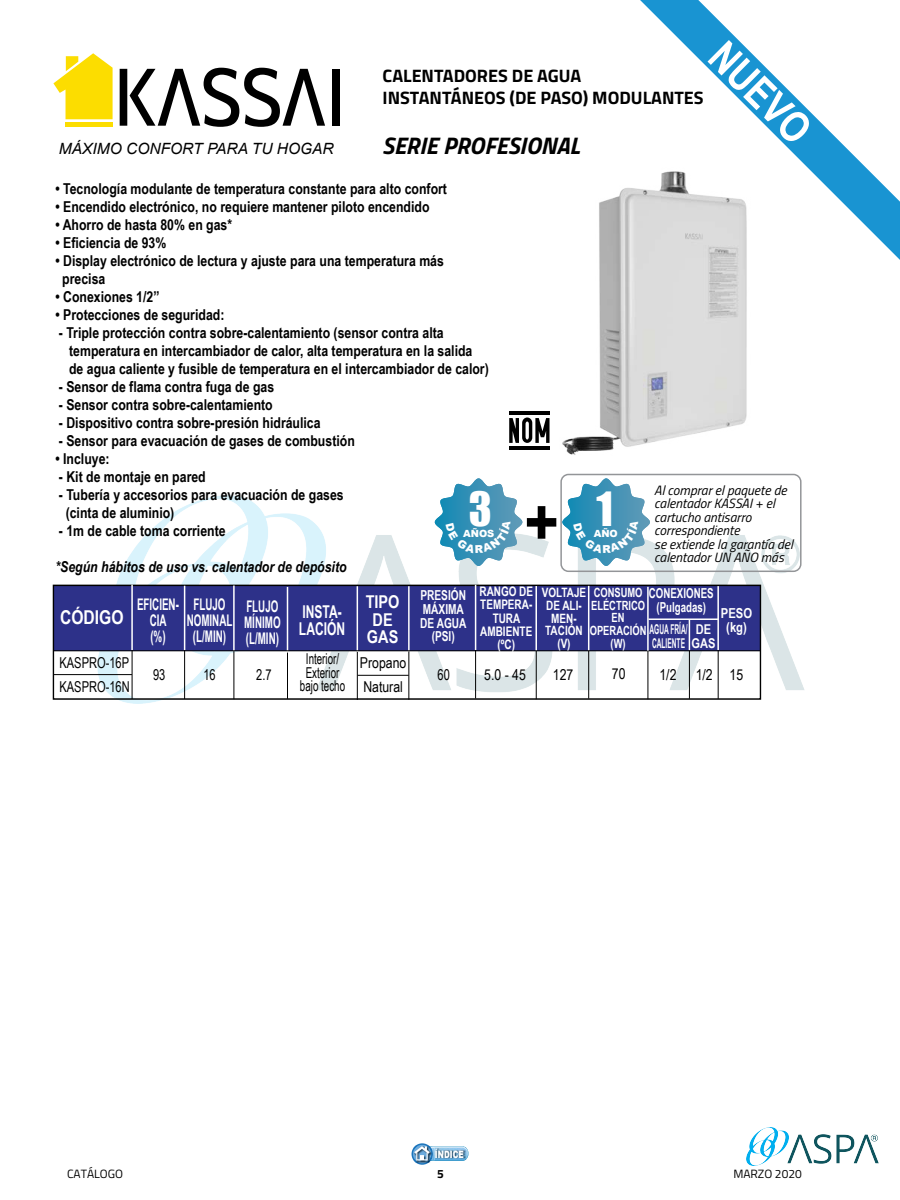
<style>
.page{position:relative;width:900px;height:1200px;background:#fff}
.page>*{position:absolute;margin:0;border:0;box-sizing:border-box;transform-origin:0 0}
.t1{font:700 71.1px "Titillium Web";color:#000;scale:.9 1}
.t2{font:43.35px "Impact";color:#fff}
.t3{font:italic 700 24px "Titillium Web";color:#000}
.t4{font:700 19.05px "Arial Narrow";color:#fff}
.t5{font:700 18px/21.6px "Titillium Web";color:#000}
.t6{font:700 17.7px/17.7px "Arial Narrow";color:#fff;scale:.83 1}
.t7{font:700 17.7px/17.7px "Arial Narrow";color:#fff;text-align:center}
.t8{font:700 16.05px/16px "Arial Narrow";color:#fff;text-align:center;scale:.75 1}
.t9{font:italic 15.6px "Arial";color:#000}
.t10{font:700 15px/18px "Arial Narrow";color:#000}
.t11{font:italic 700 15px "Arial Narrow";color:#000}
.t12{font:15px/23.5px "Arial Narrow";color:#000}
.t13{font:15px/23.5px "Arial Narrow";color:#000;scale:.9 1}
.t14{font:15px/13.5px "Arial Narrow";color:#000;text-align:center;scale:.8 1}
.t15{font:700 13.8px/13.8px "Arial Narrow";color:#fff;text-align:center;scale:.9 1}
.t16{font:700 13.8px/13.8px "Arial Narrow";color:#fff;text-align:center;scale:.86 1}
.t17{font:700 13.8px/13.8px "Arial Narrow";color:#fff;text-align:center}
.t18{font:italic 13.5px/13.5px "Titillium Web";color:#000}
.t19{font:700 13.5px "Arial Narrow";color:#fff;scale:.6 1}
.t20{font:700 13.5px/13.5px "Arial Narrow";color:#fff;text-align:center}
.t21{font:700 13.2px/13.2px "Arial Narrow";color:#fff;text-align:center;scale:.92 1}
.t22{font:700 12.9px/12.9px "Arial Narrow";color:#fff;text-align:center;scale:.94 1}
.t23{font:700 12.75px/12.9px "Arial Narrow";color:#fff;text-align:center;scale:.9 1}
.t24{font:12px "Titillium Web";color:#000}
.t25{font:700 12px "Titillium Web";color:#000}
.t26{font:900 10.05px "Arial";color:#fff;scale:.74 1}
.t27{font:900 9.9px "Arial";color:#fff}
.s1{font-size:13.5px}
</style>
<div class="page">
<img style="left:97px;top:496px;width:707px;height:207px">
<img style="left:746px;top:1127px;width:133px;height:39px">
<svg style="left:412px;top:1143px;width:57px;height:22px"></svg>
<svg style="left:414px;top:1146px;width:54px;height:14px"></svg>
<svg style="left:53px;top:53px;width:60px;height:66px"></svg>
<hr style="left:66px;top:122px;width:47px;height:4px;background:#fcdd00">
<svg style="left:120px;top:68px;width:205px;height:59px"></svg>
<div style="left:332px;top:69px;width:7px;height:57px;background:#000"></div>
<svg style="left:640px;top:0;width:260px;height:260px"></svg>
<svg style="left:708px;top:40px;width:101px;height:101px"></svg>
<img style="left:562px;top:161px;width:201px;height:294px">
<div style="left:53px;top:585px;width:707px;height:66px;background:#2d3189"></div>
<div style="left:53px;top:585px;width:708px;height:115px;border:1px solid #000"></div>
<hr style="left:408px;top:651px;width:1px;height:49px;background:#000">
<hr style="left:408px;top:586px;width:2px;height:65px;background:#fff">
<hr style="left:357px;top:651px;width:1px;height:49px;background:#000">
<hr style="left:357px;top:586px;width:1px;height:66px;background:#fff">
<hr style="left:234px;top:650px;width:1px;height:49px;background:#000">
<hr style="left:233px;top:586px;width:2px;height:65px;background:#fff">
<hr style="left:287px;top:652px;width:1px;height:47px;background:#000">
<hr style="left:287px;top:587px;width:1px;height:66px;background:#fff">
<hr style="left:132px;top:650px;width:1px;height:49px;background:#000">
<hr style="left:131px;top:585px;width:2px;height:65px;background:#fff">
<hr style="left:184px;top:650px;width:1px;height:49px;background:#000">
<hr style="left:184px;top:586px;width:1px;height:64px;background:#fff">
<hr style="left:475px;top:650px;width:1px;height:48px;background:#000">
<hr style="left:536px;top:651px;width:1px;height:48px;background:#000">
<hr style="left:535px;top:586px;width:2px;height:65px;background:#fff">
<hr style="left:588px;top:650px;width:1px;height:49px;background:#000">
<hr style="left:588px;top:586px;width:1px;height:65px;background:#fff">
<hr style="left:649px;top:618px;width:69px;height:2px;background:#fff">
<hr style="left:689px;top:650px;width:1px;height:49px;background:#000">
<hr style="left:689px;top:619px;width:1px;height:31px;background:#fff">
<hr style="left:475px;top:585px;width:1px;height:65px;background:#fff">
<hr style="left:54px;top:674px;width:78px;height:1px;background:#000">
<hr style="left:53px;top:650px;width:707px;height:1px;background:#000">
<hr style="left:648px;top:651px;width:1px;height:48px;background:#000">
<hr style="left:647px;top:587px;width:2px;height:64px;background:#fff">
<hr style="left:718px;top:650px;width:1px;height:49px;background:#000">
<hr style="left:717px;top:586px;width:2px;height:64px;background:#fff">
<hr style="left:358px;top:675px;width:51px;height:1px;background:#000">
<hr style="left:509px;top:411px;width:41px;height:4px;background:#000">
<hr style="left:509px;top:446px;width:41px;height:4px;background:#000">
<svg style="left:509px;top:418px;width:41px;height:25px"></svg>
<div style="left:560px;top:474px;width:242px;height:98px;border:2px solid #939598;border-radius:7px"></div>
<svg style="left:435px;top:478px;width:87px;height:88px"></svg>
<svg style="left:562px;top:478px;width:88px;height:88px"></svg>
<p class="t9" style="left:59px;top:139px;width:276px">MÁXIMO CONFORT PARA TU HOGAR</p>
<p class="t5" style="left:383px;top:64px;width:323px">CALENTADORES DE AGUA<br>INSTANTÁNEOS (DE PASO) MODULANTES</p>
<p class="t3" style="left:382px;top:127px;width:199px">SERIE PROFESIONAL</p>
<p class="t10" style="left:55px;top:179px;width:393px">• Tecnología modulante de temperatura constante para alto confort</p>
<p class="t10" style="left:55px;top:197px;width:376px">• Encendido electrónico, no requiere mantener piloto encendido</p>
<p class="t10" style="left:55px;top:215px;width:178px">• Ahorro de hasta 80% en gas*</p>
<p class="t10" style="left:55px;top:233px;width:112px">• Eficiencia de 93%</p>
<p class="t10" style="left:62px;top:251px;width:383px;text-indent:-7px">• Display electrónico de lectura y ajuste para una temperatura más precisa</p>
<p class="t10" style="left:55px;top:287px;width:106px">• Conexiones 1/2”</p>
<p class="t10" style="left:55px;top:305px;width:171px">• Protecciones de seguridad:</p>
<p class="t10" style="left:69px;top:323px;width:421px;text-indent:-10px">- Triple protección contra sobre-calentamiento (sensor contra alta temperatura en intercambiador de calor, alta temperatura en la salida de agua caliente y fusible de temperatura en el intercambiador de calor)</p>
<p class="t10" style="left:59px;top:377px;width:217px">- Sensor de flama contra fuga de gas</p>
<p class="t10" style="left:59px;top:395px;width:215px">- Sensor contra sobre-calentamiento</p>
<p class="t10" style="left:59px;top:413px;width:263px">- Dispositivo contra sobre-presión hidráulica</p>
<p class="t10" style="left:59px;top:431px;width:298px">- Sensor para evacuación de gases de combustión</p>
<p class="t10" style="left:55px;top:449px;width:56px">• Incluye:</p>
<p class="t10" style="left:59px;top:467px;width:148px">- Kit de montaje en pared</p>
<p class="t10" style="left:66px;top:485px;width:280px;text-indent:-7px">- Tubería y accesorios para evacuación de gases (cinta de aluminio)</p>
<p class="t10" style="left:59px;top:521px;width:168px">- 1m de cable toma corriente</p>
<p class="t11" style="left:55px;top:555px;width:293px">*Según hábitos de uso vs. calentador de depósito</p>
<p class="t7" style="left:366px;top:592px;width:35px">TIPO<br>DE<br>GAS</p>
<p class="t18" style="left:654px;top:483px;width:140px">Al comprar el paquete de calentador KASSAI + el cartucho antisarro correspondiente<br>se extiende la garantía del calentador UN AÑO más</p>
<p class="t2" style="left:469px;top:475px;width:24px">3</p>
<p class="t27" style="left:463px;top:526px;width:33px">AÑOS</p>
<p class="t2" style="left:596px;top:475px;width:18px">1</p>
<p class="t1" style="left:524px;top:461px;width:41px">+</p>
<p class="t27" style="left:594px;top:526px;width:26px">AÑO</p>
<p class="t21" style="left:479px;top:584px;width:60px">RANGO DE<br>TEMPERA-<br>TURA<br>AMBIENTE (ºC)</p>
<p class="t16" style="left:649px;top:586px;width:77px">CONEXIONES (Pulgadas)</p>
<p class="t23" style="left:591px;top:585px;width:62px">CONSUMO<br>ELÉCTRICO<br>EN</p>
<p class="t23" style="left:611px;top:637px;width:18px">(W)</p>
<p class="t22" style="left:542px;top:585px;width:49px">VOLTAJE<br>DE ALI-<br>MEN-<br>TACIÓN (V)</p>
<p class="t15" style="left:420px;top:588px;width:53px">PRESIÓN<br>MÁXIMA<br>DE AGUA (PSI)</p>
<p class="t8" style="left:137px;top:596px;width:57px">EFICIEN-<br>CIA<br>(%)</p>
<p class="t6" style="left:299px;top:602px;width:57px">INSTA-<br>LACIÓN</p>
<p class="t13" style="left:153px;top:662px;width:15px">93</p>
<p class="t12" style="left:730px;top:662px;width:15px">15</p>
<p class="t8" style="left:187px;top:596px;width:63px">FLUJO<br>NOMINAL (L/MIN)</p>
<p class="t8" style="left:244px;top:597px;width:50px;text-align:left">FLUJO<br>MÍNIMO (L/MIN)</p>
<p class="t13" style="left:256px;top:662px;width:19px">2.7</p>
<p class="t13" style="left:438px;top:662px;width:15px">60</p>
<p class="t4" style="left:60px;top:603px;width:65px">CÓDIGO</p>
<p class="t13" style="left:60px;top:650px;width:79px">KASPRO-16P<br>KASPRO-16N</p>
<p class="t17" style="left:721px;top:606px;width:33px">PESO (kg)</p>
<p class="t23" style="left:590px;top:624px;width:110px">OPERACIÓN <span class="s1">AGUA FRÍA/</span></p>
<p class="t19" style="left:652px;top:633px;width:57px">CALIENTE</p>
<p class="t20" style="left:692px;top:622px;width:25px">DE<br>GAS</p>
<p class="t14" style="left:300px;top:652px;width:58px">Interior/<br>Exterior bajo techo</p>
<p class="t12" style="left:360px;top:651px;width:48px">Propano<br>Natural</p>
<p class="t13" style="left:203px;top:662px;width:15px">16</p>
<p class="t12" style="left:484px;top:662px;width:43px">5.0 - 45</p>
<p class="t12" style="left:553px;top:662px;width:22px">127</p>
<p class="t12" style="left:612px;top:662px;width:15px">70</p>
<p class="t12" style="left:659px;top:662px;width:19px">1/2</p>
<p class="t12" style="left:696px;top:662px;width:19px">1/2</p>
<p class="t26" style="left:435px;top:1147px;width:41px">ÍNDICE</p>
<p class="t25" style="left:437px;top:1164px;width:8px">5</p>
<p class="t24" style="left:733px;top:1165px;width:70px">MARZO 2020</p>
</div>
